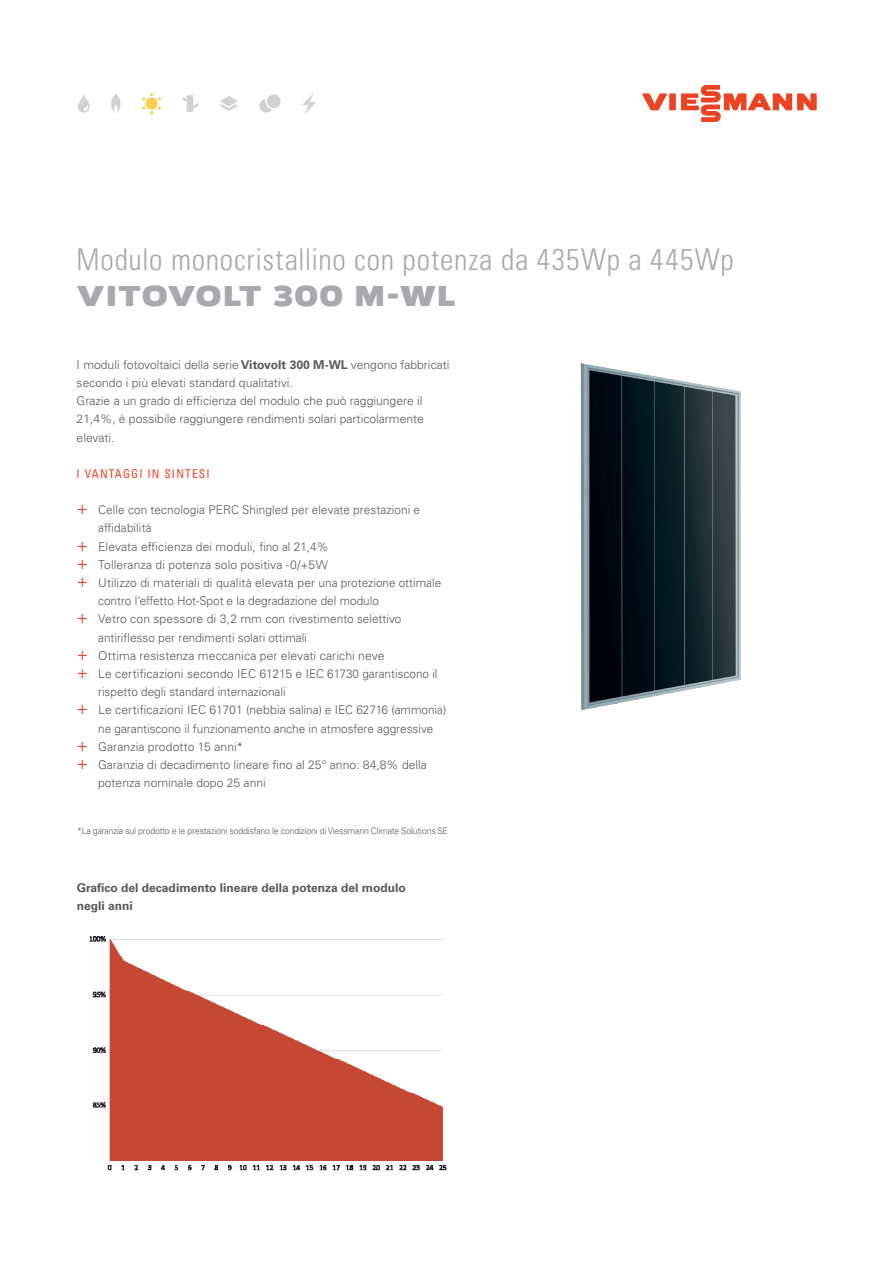
<style>
.page{position:relative;width:893px;height:1263px;background:#fff}
.page>*{position:absolute;margin:0;border:0;box-sizing:border-box;transform-origin:0 0}
.t1{font:30px "Univers LTCYR 47 Light Cond";letter-spacing:.025em;color:#a8a9ad}
.t2{font:700 30px "Viessmann";letter-spacing:.01em;color:#a8a9ad}
.t3{font:300 12.15px/18.1px "Univers LTCYR 45";color:#57585a}
.t4{font:condensed 12.15px "Univers LTCYR 57";letter-spacing:.1em;color:#ef4222;scale:.95 1}
.t5{font:700 12px/18px "Univers LTCYR 65";color:#57585a}
.t6{font:300 9px "Univers LTCYR 45";letter-spacing:-.02em;color:#57585a}
.s1{font-family:"Univers LTCYR 65";font-weight:700}
.s2{font-size:18px;color:#ef4222}
</style>
<div class="page">
<img style="left:580px;top:363px;width:161px;height:347px">
<svg style="left:259px;top:94px;width:22px;height:19px"></svg>
<svg style="left:302px;top:93px;width:14px;height:21px"></svg>
<svg style="left:142px;top:93px;width:19px;height:21px"></svg>
<svg style="left:183px;top:95px;width:15px;height:17px"></svg>
<svg style="left:220px;top:96px;width:18px;height:15px"></svg>
<svg style="left:111px;top:94px;width:9px;height:19px"></svg>
<svg style="left:78px;top:95px;width:12px;height:18px"></svg>
<svg style="left:642px;top:85px;width:174px;height:37px"></svg>
<img style="left:89px;top:936px;width:358px;height:235px">
<h1 class="t1" style="left:77px;top:239px;width:659px">Modulo monocristallino con potenza da 435Wp a 445Wp</h1>
<h1 class="t2" style="left:77px;top:276px;width:380px">VITOVOLT 300 M-WL</h1>
<p class="t3" style="left:77px;top:355px;width:374px">I moduli fotovoltaici della serie <span class="s1">Vitovolt 300 M-WL</span> vengono fabbricati secondo i più elevati standard qualitativi.<br>Grazie a un grado di efficienza del modulo che può raggiungere il 21,4%, è possibile raggiungere rendimenti solari particolarmente elevati.</p>
<p class="t4" style="left:77px;top:466px;width:142px">I VANTAGGI IN SINTESI</p>
<p class="t3" style="left:77px;top:501px;width:345px"><span class="s2">+</span> Celle con tecnologia PERC Shingled per elevate prestazioni e</p>
<p class="t3" style="left:98px;top:519px;width:55px">affidabilità</p>
<p class="t3" style="left:77px;top:537px;width:253px"><span class="s2">+</span> Elevata efficienza dei moduli, fino al 21,4%</p>
<p class="t3" style="left:77px;top:555px;width:253px"><span class="s2">+</span> Tolleranza di potenza solo positiva -0/+5W</p>
<p class="t3" style="left:77px;top:573px;width:366px"><span class="s2">+</span> Utilizzo di materiali di qualità elevata per una protezione ottimale</p>
<p class="t3" style="left:98px;top:591px;width:282px">contro l‘effetto Hot-Spot e la degradazione del modulo</p>
<p class="t3" style="left:77px;top:610px;width:326px"><span class="s2">+</span> Vetro con spessore di 3,2 mm con rivestimento selettivo</p>
<p class="t3" style="left:98px;top:628px;width:210px">antiriflesso per rendimenti solari ottimali</p>
<p class="t3" style="left:77px;top:646px;width:309px"><span class="s2">+</span> Ottima resistenza meccanica per elevati carichi neve</p>
<p class="t3" style="left:77px;top:664px;width:362px"><span class="s2">+</span> Le certificazioni secondo IEC 61215 e IEC 61730 garantiscono il</p>
<p class="t3" style="left:98px;top:682px;width:189px">rispetto degli standard internazionali</p>
<p class="t3" style="left:77px;top:701px;width:371px"><span class="s2">+</span> Le certificazioni IEC 61701 (nebbia salina) e IEC 62716 (ammonia)</p>
<p class="t3" style="left:98px;top:719px;width:337px">ne garantiscono il funzionamento anche in atmosfere aggressive</p>
<p class="t3" style="left:77px;top:737px;width:168px"><span class="s2">+</span> Garanzia prodotto 15 anni*</p>
<p class="t3" style="left:77px;top:755px;width:352px"><span class="s2">+</span> Garanzia di decadimento lineare fino al 25° anno: 84,8% della</p>
<p class="t3" style="left:98px;top:773px;width:169px">potenza nominale dopo 25 anni</p>
<p class="t6" style="left:77px;top:825px;width:372px">*La garanzia sul prodotto e le prestazioni soddisfano le condizioni di Viessmann Climate Solutions SE</p>
<p class="t5" style="left:77px;top:878px;width:331px">Grafico del decadimento lineare della potenza del modulo negli anni</p>
</div>
